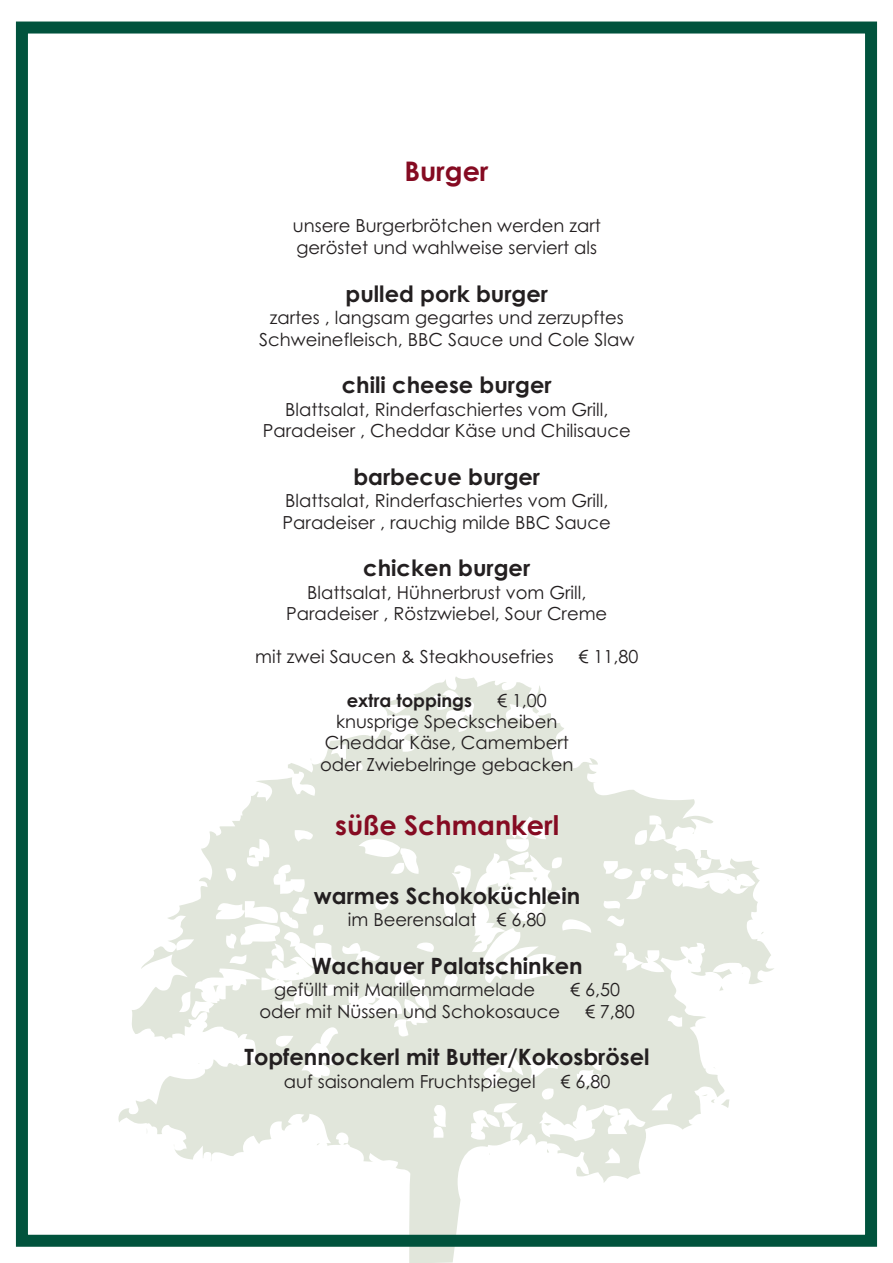
<style>
.page{position:relative;width:893px;height:1263px;background:#fff}
.page>*{position:absolute;margin:0;border:0;box-sizing:border-box;transform-origin:0 0}
.t1{font:700 27px "Century Gothic";color:#850b22}
.t2{font:700 22.5px "Century Gothic";color:#231f20}
.t3{font:18px/21.5px "Century Gothic";color:#231f20;text-align:center}
.t4{font:700 18px "Century Gothic";color:#231f20}
</style>
<div class="page">
<svg style="left:118px;top:677px;width:656px;height:586px"></svg>
<div style="left:16px;top:22px;width:861px;height:1225px;border:12px solid #01533d"></div>
<h1 class="t1" style="left:404px;top:161px;width:86px">Burger</h1>
<p class="t3" style="left:293px;top:217px;width:310px;text-align:left">unsere Burgerbrötchen werden zart geröstet und wahlweise serviert als</p>
<p class="t2" style="left:345px;top:285px;width:204px">pulled pork burger</p>
<p class="t3" style="left:259px;top:308px;width:377px">zartes , langsam gegartes und zerzupftes<br>Schweinefleisch, BBC Sauce und Cole Slaw</p>
<p class="t2" style="left:342px;top:376px;width:211px">chili cheese burger</p>
<p class="t3" style="left:263px;top:400px;width:369px">Blattsalat, Rinderfaschiertes vom Grill,<br>Paradeiser , Cheddar Käse und Chilisauce</p>
<p class="t2" style="left:353px;top:468px;width:188px">barbecue burger</p>
<p class="t3" style="left:283px;top:492px;width:330px;text-align:left">Blattsalat, Rinderfaschiertes vom Grill,<br>Paradeiser , rauchig milde BBC Sauce</p>
<p class="t2" style="left:363px;top:560px;width:168px">chicken burger</p>
<p class="t3" style="left:286px;top:583px;width:323px">Blattsalat, Hühnerbrust vom Grill,<br>Paradeiser , Röstzwiebel, Sour Creme</p>
<p class="t3" style="left:255px;top:648px;width:300px">mit zwei Saucen &amp; Steakhousefries</p>
<p class="t3" style="left:579px;top:648px;width:61px">€ 11,80</p>
<p class="t4" style="left:347px;top:693px;width:127px">extra toppings</p>
<p class="t3" style="left:497px;top:691px;width:51px">€ 1,00</p>
<p class="t3" style="left:336px;top:712px;width:223px">knusprige Speckscheiben</p>
<p class="t3" style="left:325px;top:734px;width:246px">Cheddar Käse, Camembert</p>
<p class="t3" style="left:320px;top:755px;width:255px">oder Zwiebelringe gebacken</p>
<h1 class="t1" style="left:335px;top:814px;width:226px">süße Schmankerl</h1>
<p class="t2" style="left:314px;top:887px;width:268px">warmes Schokoküchlein</p>
<p class="t3" style="left:348px;top:910px;width:200px">im Beerensalat € 6,80</p>
<p class="t2" style="left:311px;top:957px;width:273px">Wachauer Palatschinken</p>
<p class="t3" style="left:274px;top:981px;width:263px">gefüllt mit Marillenmarmelade</p>
<p class="t3" style="left:570px;top:981px;width:51px">€ 6,50</p>
<p class="t3" style="left:259px;top:1002px;width:302px">oder mit Nüssen und Schokosauce</p>
<p class="t3" style="left:585px;top:1002px;width:51px">€ 7,80</p>
<p class="t2" style="left:245px;top:1048px;width:407px">Topfennockerl mit Butter/Kokosbrösel</p>
<p class="t3" style="left:284px;top:1072px;width:253px">auf saisonalem Fruchtspiegel</p>
<p class="t3" style="left:560px;top:1072px;width:51px">€ 6,80</p>
</div>
